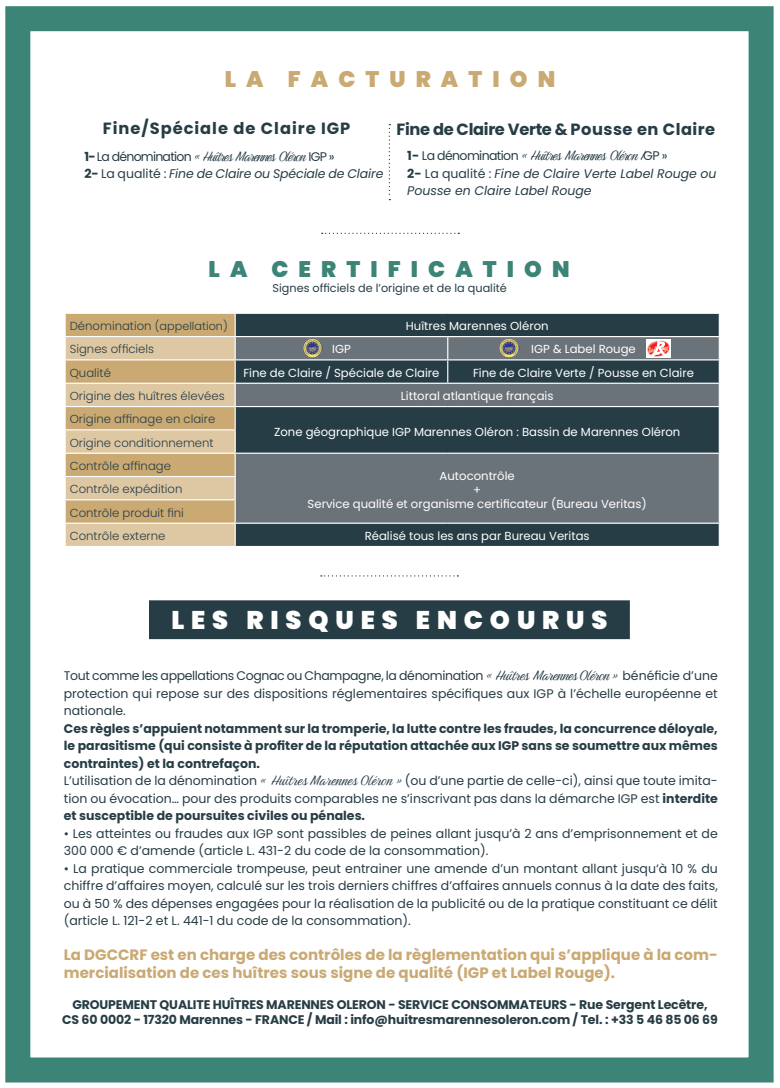
<style>
.page{position:relative;width:780px;height:1088px;background:#fff}
.page>*{position:absolute;margin:0;border:0;box-sizing:border-box;transform-origin:0 0}
.t1{font:900 25.5px "Poppins";letter-spacing:.27em;color:#fff}
.t2{font:900 22.5px "Poppins";letter-spacing:.45em;color:#3b8476}
.t3{font:900 22.5px "Poppins";letter-spacing:.45em;color:#caa972}
.t4{font:17.5px "Birthstone";letter-spacing:-.055em;color:#273d45}
.t5{font:700 16.25px "Poppins";letter-spacing:-.02em;color:#273d45}
.t6{font:700 16.25px "Poppins";letter-spacing:.06em;color:#273d45}
.t7{font:700 15px/17.5px "Poppins";color:#caa972}
.t8{font:12.5px/17.5px "Poppins";color:#273d45;text-align:justify}
.t9{font:700 12.5px/17.5px "Poppins";letter-spacing:-.01em;color:#273d45;text-align:justify}
.t10{font:italic 12.5px/17.5px "Poppins";color:#273d45}
.t11{font:11.62px "Poppins";color:#fff}
.t12{font:300 11.62px "Poppins";color:#273d45}
.t13{font:11.25px "Poppins";color:#273d45}
.t14{font:300 11.25px "Poppins";color:#273d45}
.s1{font-family:"Poppins";font-weight:700;font-size:12.5px}
.s2{font-family:"Poppins";font-size:12.5px}
.s3{font-weight:700;font-style:normal}
.s4{font-style:normal}
.s5{font-size:11.62px}
.s6{font-family:"Birthstone";font-size:17.5px}
.s7{font-weight:700}
</style>
<div class="page">
<div style="left:5px;top:6px;width:768px;height:1076px;border:25px solid #3b8476"></div>
<svg style="left:389px;top:124px;width:1px;height:76px"></svg>
<div style="left:66px;top:314px;width:168px;height:22px;background:#caa972"></div>
<div style="left:236px;top:314px;width:343px;height:232px;background:#273d45"></div>
<svg style="left:66px;top:337px;width:168px;height:209px;background:#d5ba8e"></svg>
<svg style="left:236px;top:337px;width:343px;height:186px;background:#526067"></svg>
<hr style="left:64px;top:383px;width:171px;height:1px;background:#fff">
<hr style="left:64px;top:406px;width:171px;height:1px;background:#fff">
<hr style="left:64px;top:429px;width:172px;height:1px;background:#fff">
<hr style="left:64px;top:453px;width:171px;height:1px;background:#fff">
<hr style="left:64px;top:476px;width:172px;height:1px;background:#fff">
<hr style="left:64px;top:499px;width:172px;height:1px;background:#fff">
<hr style="left:64px;top:523px;width:171px;height:1px;background:#fff">
<svg style="left:447px;top:337px;width:1px;height:46px"></svg>
<hr style="left:235px;top:383px;width:213px;height:1px;background:#fff">
<hr style="left:448px;top:383px;width:271px;height:1px;background:#fff">
<hr style="left:235px;top:406px;width:213px;height:1px;background:#fff">
<hr style="left:448px;top:406px;width:271px;height:1px;background:#fff">
<hr style="left:235px;top:453px;width:213px;height:1px;background:#fff">
<hr style="left:448px;top:453px;width:271px;height:1px;background:#fff">
<hr style="left:235px;top:523px;width:213px;height:1px;background:#fff">
<hr style="left:448px;top:523px;width:271px;height:1px;background:#fff">
<hr style="left:235px;top:336px;width:213px;height:1px;background:#fff">
<hr style="left:448px;top:336px;width:271px;height:1px;background:#fff">
<svg style="left:579px;top:314px;width:140px;height:232px;background:#4d5c63"></svg>
<hr style="left:64px;top:359px;width:171px;height:1px;background:#fff">
<hr style="left:235px;top:359px;width:213px;height:1px;background:#fff">
<hr style="left:448px;top:359px;width:271px;height:1px;background:#fff">
<div style="left:150px;top:601px;width:479px;height:37px;background:#273d45"></div>
<div style="left:149px;top:600px;width:480px;height:39px;border:2px solid #283c44"></div>
<svg style="left:322px;top:233px;width:137px;height:1px"></svg>
<svg style="left:321px;top:575px;width:137px;height:1px"></svg>
<img style="left:302px;top:338px;width:21px;height:21px">
<img style="left:646px;top:339px;width:24px;height:19px">
<img style="left:498px;top:338px;width:21px;height:21px">
<p class="t3" style="left:225px;top:66px;width:332px">LA FACTURATION</p>
<p class="t6" style="left:103px;top:119px;width:249px">Fine/Spéciale de Claire IGP</p>
<p class="t5" style="left:396px;top:119px;width:320px">Fine de Claire Verte &amp; Pousse en Claire</p>
<p class="t4" style="left:84px;top:144px;width:251px"><span class="s1">1-</span> <span class="s2">La dénomination</span> « Huîtres Marennes Oléron <span class="s2">IGP »</span></p>
<p class="t10" style="left:84px;top:165px;width:300px"><span class="s3">2-</span> <span class="s4">La qualité :</span> Fine de Claire ou Spéciale de Claire</p>
<p class="t4" style="left:407px;top:144px;width:262px"><span class="s1">1-</span> <span class="s2">La dénomination</span> « Huîtres Marennes Oléron I<span class="s2">GP »</span></p>
<p class="t10" style="left:407px;top:165px;width:311px"><span class="s3">2-</span> <span class="s4">La qualité :</span> Fine de Claire Verte Label Rouge ou<br>Pousse en Claire Label Rouge</p>
<p class="t2" style="left:208px;top:256px;width:362px">LA CERTIFICATION</p>
<p class="t13" style="left:272px;top:281px;width:236px">Signes officiels de l’origine et de la qualité</p>
<p class="t14" style="left:70px;top:320px;width:159px"><span class="s5">Dénomination</span> (appellation)</p>
<p class="t11" style="left:406px;top:319px;width:144px">Huîtres Marennes Oléron</p>
<p class="t12" style="left:70px;top:343px;width:86px">Signes officiels</p>
<p class="t11" style="left:332px;top:343px;width:20px">IGP</p>
<p class="t11" style="left:531px;top:343px;width:106px">IGP &amp; Label Rouge</p>
<p class="t12" style="left:70px;top:366px;width:43px">Qualité</p>
<p class="t11" style="left:243px;top:366px;width:198px">Fine de Claire / Spéciale de Claire</p>
<p class="t11" style="left:473px;top:366px;width:222px">Fine de Claire Verte / Pousse en Claire</p>
<p class="t12" style="left:70px;top:389px;width:156px">Origine des huîtres élevées</p>
<p class="t11" style="left:401px;top:389px;width:154px">Littoral atlantique français</p>
<p class="t12" style="left:70px;top:413px;width:147px">Origine affinage en claire</p>
<p class="t11" style="left:274px;top:425px;width:408px">Zone géographique IGP Marennes Oléron : Bassin de Marennes Oléron</p>
<p class="t12" style="left:70px;top:436px;width:145px">Origine conditionnement</p>
<p class="t12" style="left:70px;top:459px;width:103px">Contrôle affinage</p>
<p class="t11" style="left:439px;top:469px;width:77px">Autocontrôle</p>
<p class="t11" style="left:473px;top:483px;width:9px">+</p>
<p class="t11" style="left:307px;top:497px;width:341px">Service qualité et organisme certificateur (Bureau Veritas)</p>
<p class="t12" style="left:70px;top:483px;width:114px">Contrôle expédition</p>
<p class="t12" style="left:70px;top:506px;width:116px">Contrôle produit fini</p>
<p class="t12" style="left:70px;top:529px;width:97px">Contrôle externe</p>
<p class="t11" style="left:365px;top:529px;width:226px">Réalisé tous les ans par Bureau Veritas</p>
<p class="t1" style="left:171px;top:605px;width:437px">LES RISQUES ENCOURUS</p>
<p class="t8" style="left:64px;top:667px;width:655px">Tout comme les appellations Cognac ou Champagne, la dénomination <span class="s6">« Huîtres Marennes Oléron »</span> bénéficie d’une protection qui repose sur des dispositions réglementaires spécifiques aux IGP à l’échelle européenne et nationale.</p>
<p class="t9" style="left:64px;top:720px;width:655px">Ces règles s’appuient notamment sur la tromperie, la lutte contre les fraudes, la concurrence déloyale, le parasitisme (qui consiste à profiter de la réputation attachée aux IGP sans se soumettre aux mêmes contraintes) et la contrefaçon.</p>
<p class="t8" style="left:64px;top:772px;width:655px">L’utilisation de la dénomination <span class="s6">« Huîtres Marennes Oléron »</span> (ou d’une partie de celle-ci), ainsi que toute imita&shy;tion ou évocation… pour des produits comparables ne s’inscrivant pas dans la démarche IGP est <span class="s7">interdite et susceptible de poursuites civiles ou pénales.</span></p>
<p class="t8" style="left:64px;top:825px;width:655px">• Les atteintes ou fraudes aux IGP sont passibles de peines allant jusqu’à 2 ans d’emprisonnement et de<br>300 000 € d’amende (article L. 431-2 du code de la consommation).</p>
<p class="t8" style="left:64px;top:860px;width:655px">• La pratique commerciale trompeuse, peut entrainer une amende d’un montant allant jusqu‘à 10 % du chiffre d’affaires moyen, calculé sur les trois derniers chiffres d’affaires annuels connus à la date des faits, ou à 50 % des dépenses engagées pour la réalisation de la publicité ou de la pratique constituant ce délit (article L. 121-2 et L. 441-1 du code de la consommation).</p>
<p class="t7" style="left:64px;top:946px;width:655px">La DGCCRF est en charge des contrôles de la règlementation qui s’applique à la com&shy;mercialisation de ces huîtres sous signe de qualité (IGP et Label Rouge).</p>
<p class="t9" style="left:72px;top:996px;width:636px">GROUPEMENT QUALITE HUÎTRES MARENNES OLERON - SERVICE CONSOMMATEURS - Rue Sergent Lecêtre,</p>
<p class="t9" style="left:62px;top:1011px;width:657px">CS 60 0002 - 17320 Marennes - FRANCE / Mail : info@huitresmarennesoleron.com / Tel. : +33 5 46 85 06 69</p>
</div>
